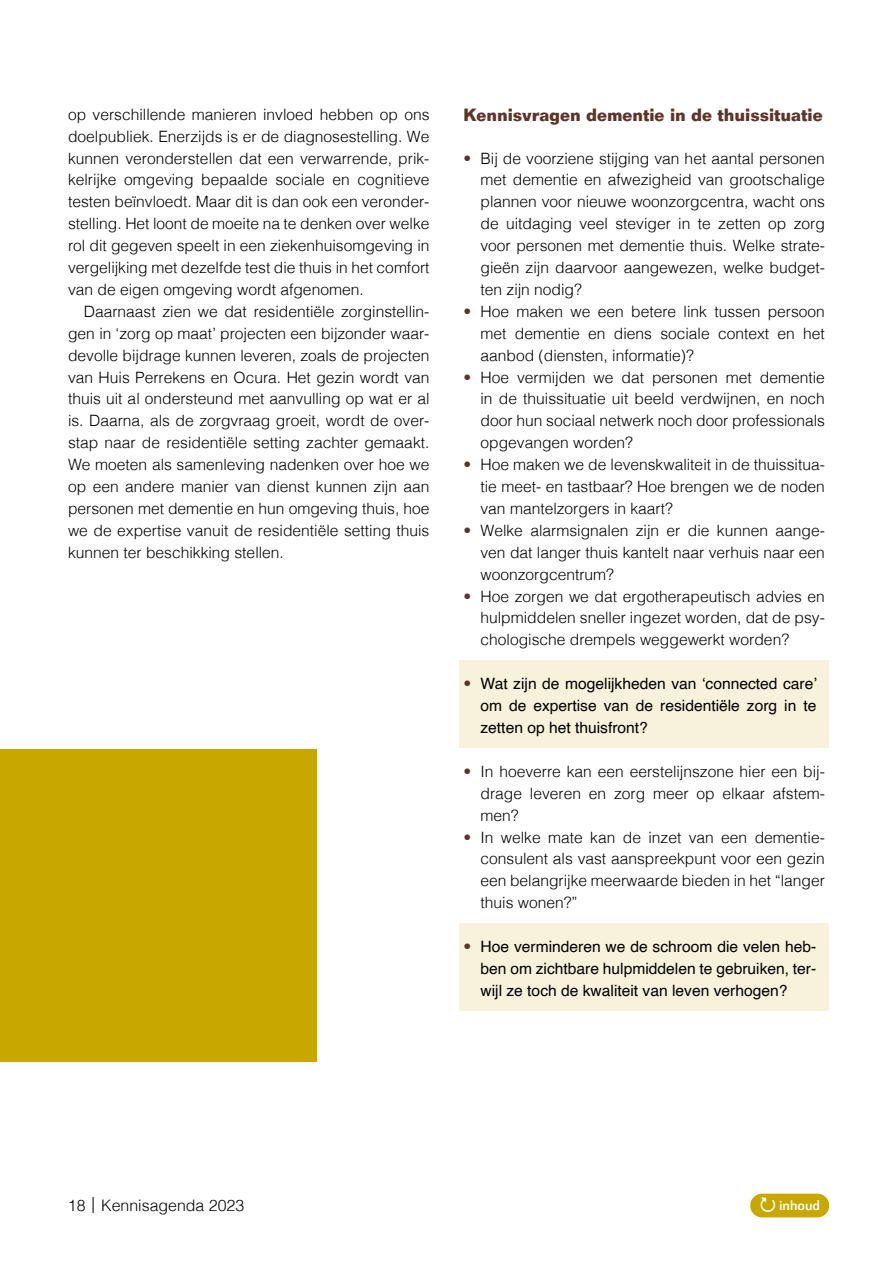
<style>
.page{position:relative;width:893px;height:1263px;background:#fff}
.page>*{position:absolute;margin:0;border:0;box-sizing:border-box;transform-origin:0 0}
.t1{font:700 17.4px "Folio";color:#5d3428;scale:.94 1}
.t2{font:300 15.9px "Helvetica";color:#000}
.t3{font:300 15.6px/21.9px "Helvetica";color:#000;text-align:justify}
.t4{font:15.6px/21.9px "Helvetica";color:#000;text-align:justify}
.t5{font:500 13.5px "Folio";color:#fff}
.s1{color:#5d3428}
.s2{font-weight:300;color:#5d3428}
</style>
<div class="page">
<div style="left:459px;top:660px;width:370px;height:88px;background:#f8f1dc"></div>
<div style="left:459px;top:923px;width:370px;height:88px;background:#f8f1dc"></div>
<div style="left:0;top:749px;width:317px;height:312px;background:#c8a800"></div>
<div style="left:750px;top:1193px;width:79px;height:24px;background:#c8a800;border-radius:12px"></div>
<p class="t3" style="left:68px;top:102px;width:363px">op verschillende manieren invloed hebben op ons doelpubliek. Enerzijds is er de diagnosestelling. We kunnen veronderstellen dat een verwarrende, prik&shy;kelrijke omgeving bepaalde sociale en cognitieve testen beïnvloedt. Maar dit is dan ook een veronder&shy;stelling. Het loont de moeite na te denken over welke rol dit gegeven speelt in een ziekenhuisomgeving in vergelijking met dezelfde test die thuis in het comfort van de eigen omgeving wordt afgenomen.</p>
<p class="t3" style="left:68px;top:299px;width:363px;text-indent:16px">Daarnaast zien we dat residentiële zorginstellin&shy;gen in ‘zorg op maat’ projecten een bijzonder waar&shy;devolle bijdrage kunnen leveren, zoals de projecten van Huis Perrekens en Ocura. Het gezin wordt van thuis uit al ondersteund met aanvulling op wat er al is. Daarna, als de zorgvraag groeit, wordt de over&shy;stap naar de residentiële setting zachter gemaakt.<br>We moeten als samenleving nadenken over hoe we op een andere manier van dienst kunnen zijn aan personen met dementie en hun omgeving thuis, hoe we de expertise vanuit de residentiële setting thuis kunnen ter beschikking stellen.</p>
<p class="t1" style="left:463px;top:104px;width:384px">Kennisvragen dementie in de thuissituatie</p>
<p class="t3" style="left:480px;top:146px;width:346px;text-indent:-17px"><span class="s1">•</span> Bij de voorziene stijging van het aantal personen met dementie en afwezigheid van grootschalige plannen voor nieuwe woonzorgcentra, wacht ons de uitdaging veel steviger in te zetten op zorg voor personen met dementie thuis. Welke strate&shy;gieën zijn daarvoor aangewezen, welke budget&shy;ten zijn nodig?</p>
<p class="t3" style="left:480px;top:299px;width:346px;text-indent:-17px"><span class="s1">•</span> Hoe maken we een betere link tussen persoon met dementie en diens sociale context en het aanbod (diensten, informatie)?</p>
<p class="t3" style="left:480px;top:365px;width:346px;text-indent:-17px"><span class="s1">•</span> Hoe vermijden we dat personen met dementie in de thuissituatie uit beeld verdwijnen, en noch door hun sociaal netwerk noch door professionals opgevangen worden?</p>
<p class="t3" style="left:480px;top:453px;width:346px;text-indent:-17px"><span class="s1">•</span> Hoe maken we de levenskwaliteit in de thuissitua&shy;tie meet- en tastbaar? Hoe brengen we de noden van mantelzorgers in kaart?</p>
<p class="t3" style="left:480px;top:518px;width:346px;text-indent:-17px"><span class="s1">•</span> Welke alarmsignalen zijn er die kunnen aange&shy;ven dat langer thuis kantelt naar verhuis naar een woonzorgcentrum?</p>
<p class="t3" style="left:480px;top:584px;width:346px;text-indent:-17px"><span class="s1">•</span> Hoe zorgen we dat ergotherapeutisch advies en hulpmiddelen sneller ingezet worden, dat de psy&shy;chologische drempels weggewerkt worden?</p>
<p class="t4" style="left:480px;top:673px;width:338px;text-indent:-17px"><span class="s2">•</span> Wat zijn de mogelijkheden van ‘connected care’ om de expertise van de residentiële zorg in te zetten op het thuisfront?</p>
<p class="t3" style="left:480px;top:759px;width:346px;text-indent:-17px"><span class="s1">•</span> In hoeverre kan een eerstelijnszone hier een bij&shy;drage leveren en zorg meer op elkaar afstem&shy;men?</p>
<p class="t3" style="left:480px;top:825px;width:346px;text-indent:-17px"><span class="s1">•</span> In welke mate kan de inzet van een dementie&shy;consulent als vast aanspreekpunt voor een gezin een belangrijke meerwaarde bieden in het “langer thuis wonen?”</p>
<p class="t4" style="left:480px;top:936px;width:337px;text-indent:-17px"><span class="s2">•</span> Hoe verminderen we de schroom die velen heb&shy;ben om zichtbare hulpmiddelen te gebruiken, ter&shy;wijl ze toch de kwaliteit van leven verhogen?</p>
<p class="t2" style="left:68px;top:1191px;width:178px">18 | Kennisagenda 2023</p>
<p class="t5" style="left:779px;top:1197px;width:43px">inhoud</p>
</div>
